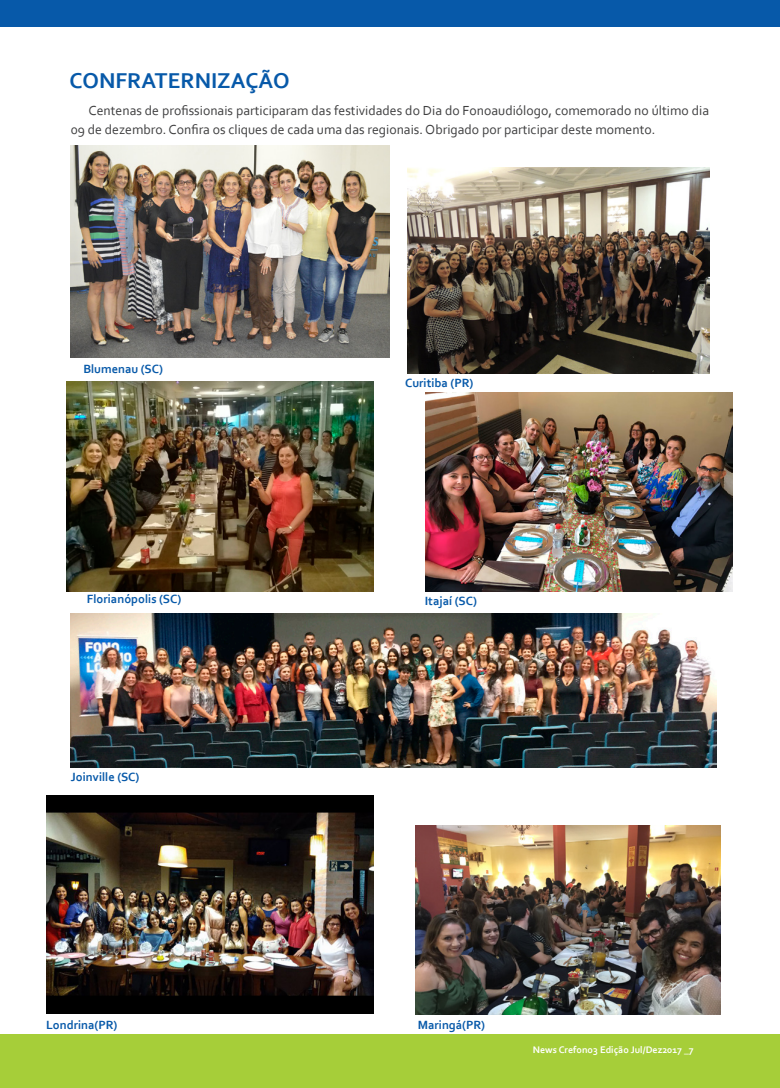
<style>
.page{position:relative;width:780px;height:1088px;background:#fff}
.page>*{position:absolute;margin:0;border:0;box-sizing:border-box;transform-origin:0 0}
.t1{font:700 22.5px "Corbel";color:#0759a9}
.Texto{font:13.75px/18.8px "Corbel";color:#3e3e3f}
.Legenda{font:700 12.5px "Corbel";color:#0759a9}
.t2{font:700 10px "Corbel";color:#fff}
</style>
<div class="page">
<div style="left:0;top:1035px;width:780px;height:53px;background:#a6ce39"></div>
<div style="left:0;top:0;width:780px;height:27px;background:#0759a9"></div>
<img style="left:71px;top:146px;width:319px;height:212px">
<img style="left:407px;top:167px;width:302px;height:207px">
<img style="left:66px;top:382px;width:307px;height:209px">
<img style="left:425px;top:393px;width:307px;height:198px">
<img style="left:71px;top:613px;width:645px;height:154px">
<img style="left:46px;top:795px;width:327px;height:219px">
<img style="left:415px;top:826px;width:305px;height:188px">
<h1 class="t1" style="left:69px;top:67px;width:222px">CONFRATERNIZAÇÃO</h1>
<p class="Texto" style="left:71px;top:100px;width:639px;text-indent:18px">Centenas de profissionais participaram das festividades do Dia do Fonoaudiólogo, comemorado no último dia<br>09 de dezembro. Confira os cliques de cada uma das regionais. Obrigado por participar deste momento.</p>
<p class="Legenda" style="left:83px;top:361px;width:81px">Blumenau (SC)</p>
<p class="Legenda" style="left:87px;top:591px;width:96px">Florianópolis (SC)</p>
<p class="Legenda" style="left:71px;top:769px;width:70px">Joinville (SC)</p>
<p class="Legenda" style="left:405px;top:375px;width:70px">Curitiba (PR)</p>
<p class="Legenda" style="left:425px;top:593px;width:53px">Itajaí (SC)</p>
<p class="Legenda" style="left:46px;top:1017px;width:73px">Londrina(PR)</p>
<p class="Legenda" style="left:418px;top:1017px;width:69px">Maringá(PR)</p>
<p class="t2" style="left:533px;top:1044px;width:162px">News Crefono3 Edição Jul/Dez2017 _7</p>
</div>
